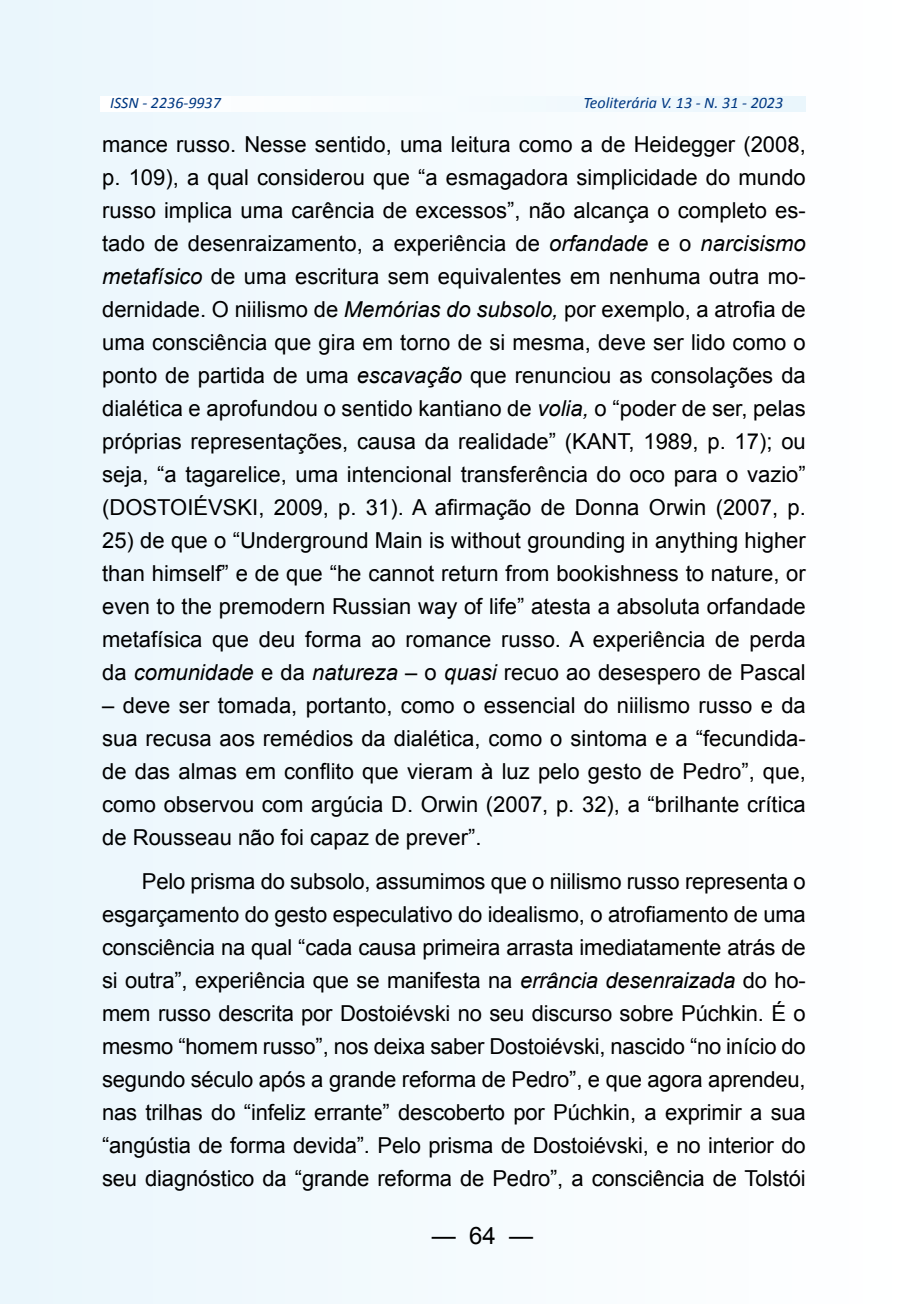
<style>
.page{position:relative;width:908px;height:1304px;background:#fff}
.page>*{position:absolute;margin:0;border:0;box-sizing:border-box;transform-origin:0 0}
.t1{font:24px "Arial";color:#000}
.t2{font:22px/33px "Arial";color:#000;text-align:justify}
.t3{font:italic 16px "Calibri";color:#003882}
.s1{font-style:italic}
</style>
<div class="page">
<div style="left:0;top:0;width:907px;height:1304px;background:#f4fbfe"></div>
<p class="t3" style="left:110px;top:92px;width:112px">ISSN - 2236-9937</p>
<p class="t3" style="left:583px;top:92px;width:201px">Teoliterária V. 13 - N. 31 - 2023</p>
<p class="t2" style="left:102px;top:128px;width:705px">mance russo. Nesse sentido, uma leitura como a de Heidegger (2008, p. 109), a qual considerou que “a esmagadora simplicidade do mundo russo implica uma carência de excessos”, não alcança o completo es&shy;tado de desenraizamento, a experiência de <span class="s1">orfandade</span> e o <span class="s1">narcisismo metafísico</span> de uma escritura sem equivalentes em nenhuma outra mo&shy;dernidade. O niilismo de <span class="s1">Memórias do subsolo,</span> por exemplo, a atrofia de uma consciência que gira em torno de si mesma, deve ser lido como o ponto de partida de uma <span class="s1">escavação</span> que renunciou as consolações da dialética e aprofundou o sentido kantiano de <span class="s1">volia,</span> o “poder de ser, pelas próprias representações, causa da realidade” (KANT, 1989, p. 17); ou seja, “a tagarelice, uma intencional transferência do oco para o vazio” (DOSTOIÉVSKI, 2009, p. 31). A afirmação de Donna Orwin (2007, p.</p>
<p class="t2" style="left:102px;top:524px;width:704px">25) de que o “Underground Main is without grounding in anything higher than himself” e de que “he cannot return from bookishness to nature, or even to the premodern Russian way of life” atesta a absoluta orfandade metafísica que deu forma ao romance russo. A experiência de perda da <span class="s1">comunidade</span> e da <span class="s1">natureza</span> – o <span class="s1">quasi</span> recuo ao desespero de Pascal</p>
<p class="t2" style="left:102px;top:689px;width:704px">– deve ser tomada, portanto, como o essencial do niilismo russo e da sua recusa aos remédios da dialética, como o sintoma e a “fecundida&shy;de das almas em conflito que vieram à luz pelo gesto de Pedro”, que, como observou com argúcia D. Orwin (2007, p. 32), a “brilhante crítica de Rousseau não foi capaz de prever”.</p>
<p class="t2" style="left:102px;top:865px;width:704px;text-indent:40px">Pelo prisma do subsolo, assumimos que o niilismo russo representa o esgarçamento do gesto especulativo do idealismo, o atrofiamento de uma consciência na qual “cada causa primeira arrasta imediatamente atrás de si outra”, experiência que se manifesta na <span class="s1">errância desenraizada</span> do ho&shy;mem russo descrita por Dostoiévski no seu discurso sobre Púchkin. É o mesmo “homem russo”, nos deixa saber Dostoiévski, nascido “no início do segundo século após a grande reforma de Pedro”, e que agora aprendeu, nas trilhas do “infeliz errante” descoberto por Púchkin, a exprimir a sua “angústia de forma devida”. Pelo prisma de Dostoiévski, e no interior do seu diagnóstico da “grande reforma de Pedro”, a consciência de Tolstói</p>
<p class="t1" style="left:431px;top:1219px;width:103px">— 64 —</p>
</div>
